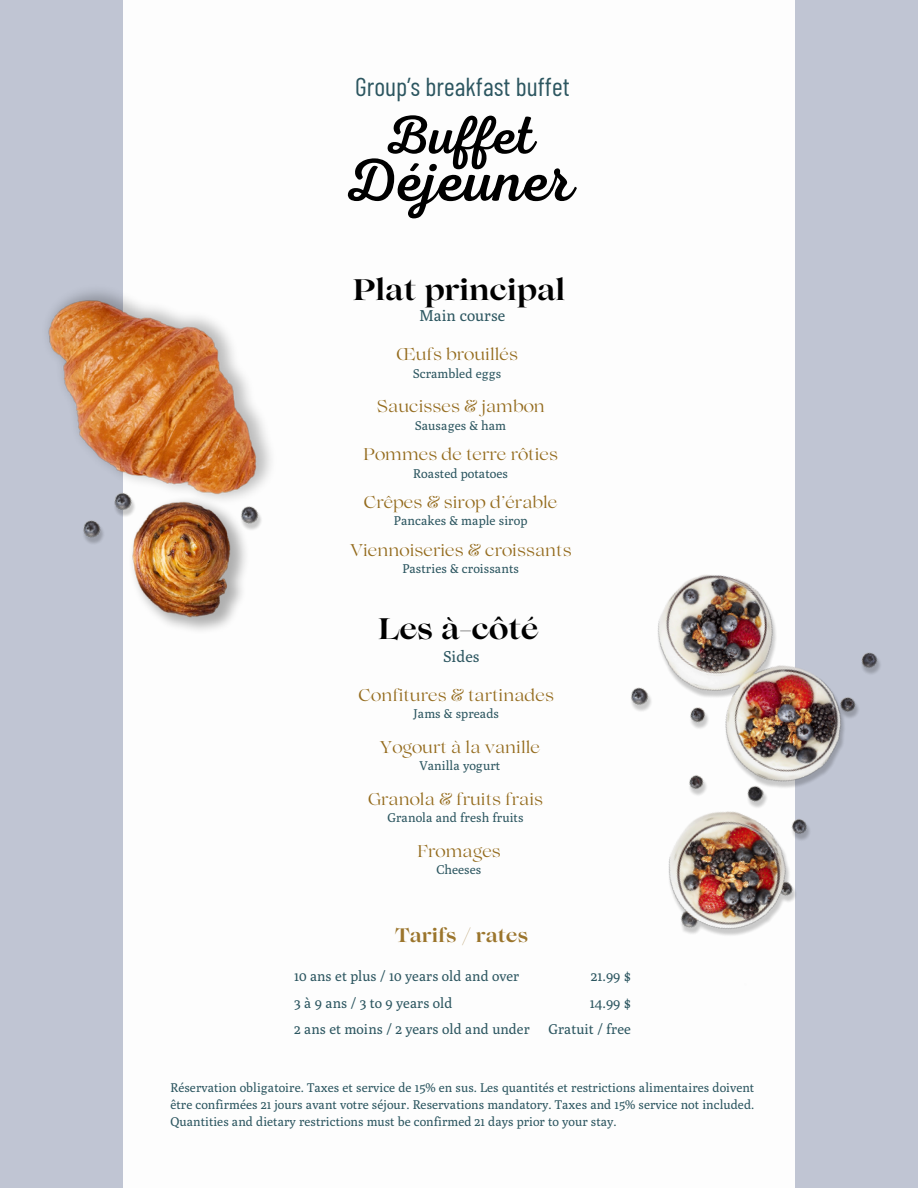
<style>
.page{position:relative;width:918px;height:1188px;background:#c0c5d3}
.page>*{position:absolute;margin:0;border:0;box-sizing:border-box;transform-origin:0 0}
.t1{font:60.45px "RTL Adam Script Regular";color:#000}
.t2{font:54.45px "RTL Adam Script Regular";color:#000}
.t3{font:700 29.7px "Lovelace";color:#000}
.t4{font:25.95px "Barlow Condensed";color:#2c5660}
.t5{font:700 19.35px "Lovelace";color:#9b752c}
.t6{font:16.95px "Lovelace";color:#946b1d}
.t7{font:15.75px "Poly";color:#2c5660}
.t8{font:14.1px "Poly";color:#2c5660}
.t9{font:12.75px "Poly";color:#2c5660}
.t10{font:12.6px/16.8px "Poly";color:#2c5660;text-align:justify}
</style>
<div class="page">
<div style="left:123px;top:0;width:672px;height:1188px;background:#fff"></div>
<img style="left:47px;top:291px;width:225px;height:202px">
<img style="left:631px;top:574px;width:249px;height:362px">
<img style="left:133px;top:493px;width:113px;height:138px">
<img style="left:79px;top:467px;width:89px;height:78px">
<img style="left:79px;top:494px;width:58px;height:78px">
<img style="left:205px;top:480px;width:67px;height:78px">
<p class="t4" style="left:355px;top:70px;width:216px">Group’s breakfast buffet</p>
<h5 class="t2" style="left:383px;top:104px;width:153px">Buffet</h5>
<h5 class="t1" style="left:344px;top:146px;width:232px">Déjeuner</h5>
<p class="t3" style="left:353px;top:278px;width:214px">Plat principal</p>
<h6 class="t7" style="left:419px;top:306px;width:88px">Main course</h6>
<p class="t6" style="left:396px;top:348px;width:123px">Œufs brouillés</p>
<h6 class="t9" style="left:413px;top:365px;width:90px">Scrambled eggs</h6>
<p class="t6" style="left:376px;top:400px;width:170px">Saucisses &amp; jambon</p>
<p class="t9" style="left:415px;top:417px;width:93px">Sausages &amp; ham</p>
<h6 class="t6" style="left:363px;top:448px;width:196px">Pommes de terre rôties</h6>
<p class="t9" style="left:413px;top:465px;width:96px">Roasted potatoes</p>
<h6 class="t6" style="left:364px;top:496px;width:195px">Crêpes &amp; sirop d’érable</h6>
<h2 class="t9" style="left:394px;top:513px;width:135px">Pancakes &amp; maple sirop</h2>
<h5 class="t6" style="left:350px;top:543px;width:223px">Viennoiseries &amp; croissants</h5>
<p class="t9" style="left:402px;top:561px;width:118px">Pastries &amp; croissants</p>
<p class="t3" style="left:378px;top:618px;width:162px">Les à-côté</p>
<h6 class="t7" style="left:443px;top:647px;width:38px">Sides</h6>
<h6 class="t6" style="left:359px;top:688px;width:197px">Confitures &amp; tartinades</h6>
<p class="t9" style="left:414px;top:705px;width:87px">Jams &amp; spreads</p>
<h6 class="t6" style="left:380px;top:740px;width:162px">Yogourt à la vanille</h6>
<p class="t9" style="left:419px;top:757px;width:82px">Vanilla yogurt</p>
<h4 class="t6" style="left:368px;top:792px;width:177px">Granola &amp; fruits frais</h4>
<p class="t9" style="left:387px;top:810px;width:138px">Granola and fresh fruits</p>
<p class="t6" style="left:417px;top:844px;width:85px">Fromages</p>
<p class="t9" style="left:437px;top:862px;width:46px">Cheeses</p>
<h6 class="t5" style="left:395px;top:929px;width:134px">Tarifs / rates</h6>
<h6 class="t8" style="left:294px;top:967px;width:227px">10 ans et plus / 10 years old and over</h6>
<p class="t8" style="left:591px;top:967px;width:42px">21.99 $</p>
<p class="t8" style="left:294px;top:994px;width:160px">3 à 9 ans / 3 to 9 years old</p>
<p class="t8" style="left:590px;top:994px;width:42px">14.99 $</p>
<p class="t8" style="left:294px;top:1020px;width:237px">2 ans et moins / 2 years old and under</p>
<p class="t8" style="left:549px;top:1020px;width:84px">Gratuit / free</p>
<p class="t10" style="left:170px;top:1079px;width:585px">Réservation obligatoire. Taxes et service de 15% en sus. Les quantités et restrictions alimentaires doivent être confirmées 21 jours avant votre séjour. Reservations mandatory. Taxes and 15% service not included.<br>Quantities and dietary restrictions must be confirmed 21 days prior to your stay.</p>
</div>
